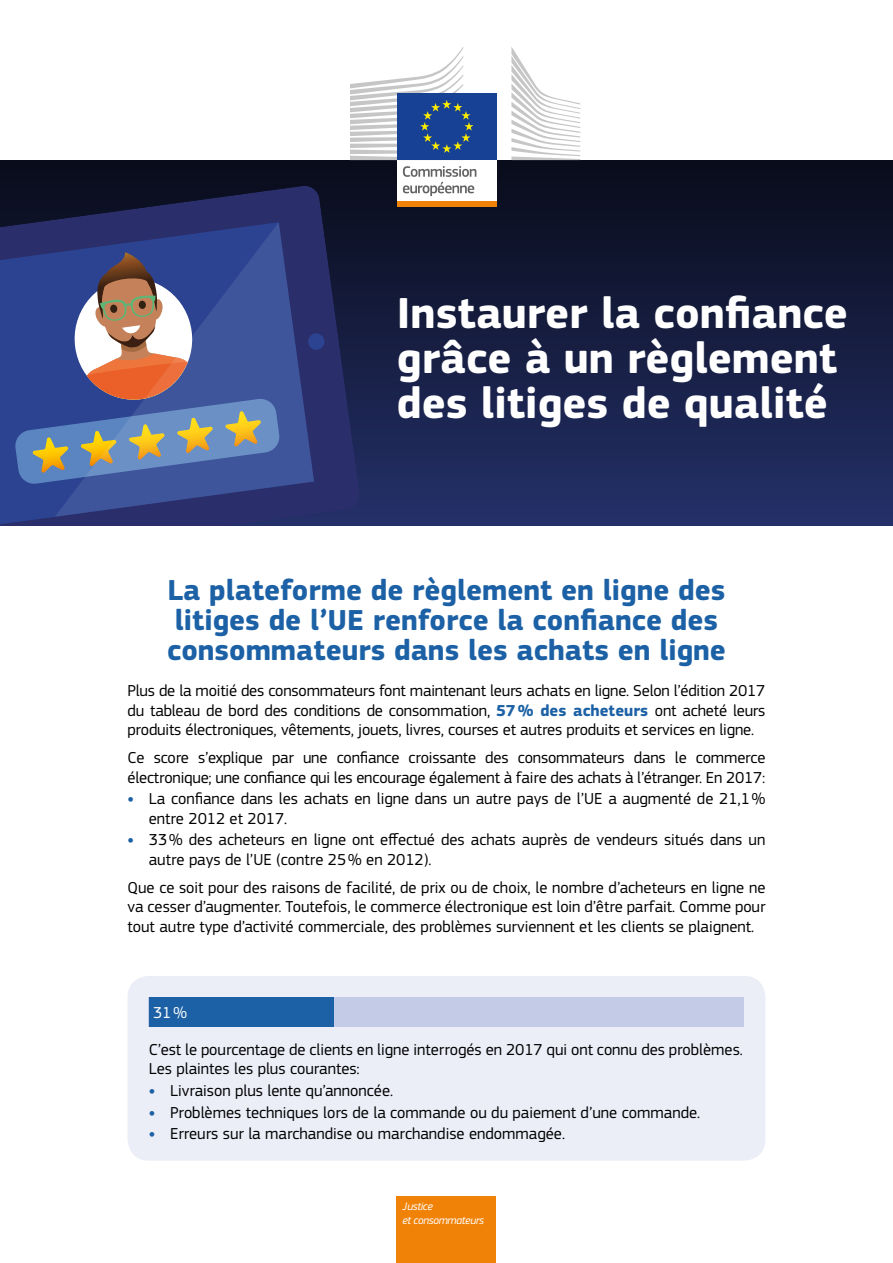
<style>
.page{position:relative;width:893px;height:1263px;background:#fff}
.page>*{position:absolute;margin:0;border:0;box-sizing:border-box;transform-origin:0 0}
.t1{font:700 45px/45px "EC Square Sans Pro";color:#fff}
._01_Titre_1__bleu{font:700 30px/30px "EC Square Sans Pro";color:#1c61a5}
._00_Body{font:16.5px/19.5px "EC Square Sans Pro";color:#000}
.t2{font:16.5px "EC Square Sans Pro";color:#fff}
.t3{font:italic 11.4px "EC Square Sans Pro";letter-spacing:-.03em;color:#fff}
.s1{font-weight:700;color:#1c61a5}
</style>
<div class="page">
<div style="left:0;top:160px;width:893px;height:366px;background:linear-gradient(to bottom,#090c1a,#243069)"></div>
<svg style="left:0;top:185px;width:360px;height:341px;background:#1c214c"></svg>
<svg style="left:0;top:222px;width:314px;height:303px;background:#29397e"></svg>
<svg style="left:314px;top:333px;width:11px;height:17px"></svg>
<svg style="left:14px;top:252px;width:41px;height:233px;background:#3b5292"></svg>
<svg style="left:55px;top:222px;width:259px;height:295px;background:#5a618e"></svg>
<div style="left:397px;top:158px;width:99px;height:43px;background:#fff"></div>
<svg style="left:511px;top:47px;width:69px;height:113px"></svg>
<div style="left:397px;top:94px;width:99px;height:66px;background:#164194"></div>
<svg style="left:350px;top:47px;width:123px;height:113px"></svg>
<svg style="left:403px;top:166px;width:73px;height:30px"></svg>
<div style="left:397px;top:201px;width:99px;height:6px;background:#f08208"></div>
<div style="left:397px;top:1196px;width:99px;height:67px;background:#f08208"></div>
<div style="left:128px;top:976px;width:637px;height:184px;background:#ebedf7;border-radius:21px"></div>
<div style="left:149px;top:997px;width:595px;height:30px;background:#c4cbe6"></div>
<div style="left:149px;top:997px;width:184px;height:30px;background:#1c61a5"></div>
<p class="t1" style="left:397px;top:292px;width:453px">Instaurer la confiance grâce à un règlement des litiges de qualité</p>
<p class="_01_Titre_1__bleu" style="left:167px;top:576px;width:560px">La plateforme de règlement en ligne des litiges de l’UE renforce la confiance des consommateurs dans les achats en ligne</p>
<p class="_00_Body" style="left:128px;top:681px;width:639px;text-align:justify">Plus de la moitié des consommateurs font maintenant leurs achats en ligne. Selon l’édition 2017 du tableau de bord des conditions de consommation, <span class="s1">57% des acheteurs</span> ont acheté leurs produits électroniques, vêtements, jouets, livres, courses et autres produits et services en ligne.</p>
<p class="_00_Body" style="left:128px;top:748px;width:639px">Ce score s’explique par une confiance croissante des consommateurs dans le commerce électronique; une confiance qui les encourage également à faire des achats à l’étranger. En 2017:</p>
<p class="_00_Body" style="left:149px;top:789px;width:618px;text-indent:-21px"><span class="s1">•</span> La confiance dans les achats en ligne dans un autre pays de l’UE a augmenté de 21,1% entre 2012 et 2017.</p>
<p class="_00_Body" style="left:149px;top:830px;width:618px;text-indent:-21px"><span class="s1">•</span> 33% des acheteurs en ligne ont effectué des achats auprès de vendeurs situés dans un autre pays de l’UE (contre 25% en 2012).</p>
<p class="_00_Body" style="left:128px;top:878px;width:639px;text-align:justify">Que ce soit pour des raisons de facilité, de prix ou de choix, le nombre d’acheteurs en ligne ne va cesser d’augmenter. Toutefois, le commerce électronique est loin d’être parfait. Comme pour tout autre type d’activité commerciale, des problèmes surviennent et les clients se plaignent.</p>
<p class="t2" style="left:153px;top:1002px;width:35px">31%</p>
<p class="_00_Body" style="left:149px;top:1040px;width:596px">C’est le pourcentage de clients en ligne interrogés en 2017 qui ont connu des problèmes.<br>Les plaintes les plus courantes:</p>
<p class="_00_Body" style="left:149px;top:1081px;width:246px"><span class="s1">•</span> Livraison plus lente qu’annoncée.</p>
<p class="_00_Body" style="left:149px;top:1103px;width:553px"><span class="s1">•</span> Problèmes techniques lors de la commande ou du paiement d’une commande.</p>
<p class="_00_Body" style="left:149px;top:1124px;width:418px"><span class="s1">•</span> Erreurs sur la marchandise ou marchandise endommagée.</p>
<p class="t3" style="left:402px;top:1199px;width:32px">Justice</p>
<p class="t3" style="left:402px;top:1213px;width:83px">et consommateurs</p>
</div>
